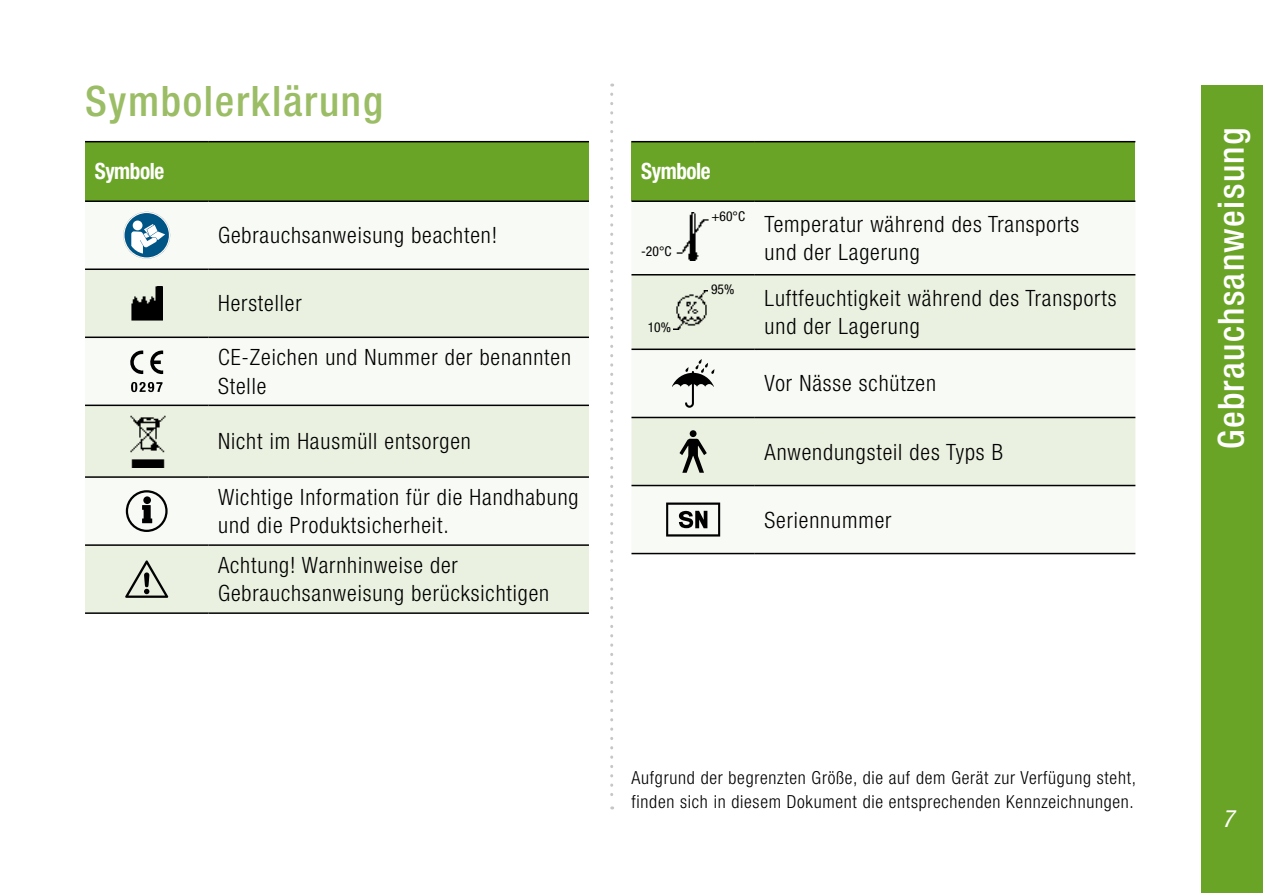
<style>
.page{position:relative;width:1263px;height:893px;background:#fff}
.page>*{position:absolute;margin:0;border:0;box-sizing:border-box;transform-origin:0 0}
.t1{font:500 condensed 42px "Helvetica Neue LT Pro";letter-spacing:.04em;color:#9bbd65}
.t2{font:500 condensed 36px "Helvetica Neue LT Pro";letter-spacing:.04em;color:#fff}
.t3{font:italic condensed 24px "Helvetica Neue LT Pro";color:#fff}
.t4{font:300 condensed 22.5px/28.5px "Helvetica Neue LT Pro";letter-spacing:.04em;color:#000}
.t5{font:700 condensed 22.5px "Helvetica Neue LT Pro";letter-spacing:-.02em;color:#fff;scale:.94 1}
.t6{font:300 condensed 18px/24px "Helvetica Neue LT Pro";letter-spacing:.04em;color:#000}
.t7{font:condensed 13.5px "Helvetica Neue LT Pro";color:#000}
</style>
<div class="page">
<div style="left:1201px;top:85px;width:62px;height:808px;background:#6aa426"></div>
<svg style="left:610px;top:94px;width:3px;height:715px"></svg>
<div style="left:85px;top:142px;width:504px;height:59px;background:#6aa426"></div>
<svg style="left:85px;top:270px;width:504px;height:342px;fill:#eaf1e0"></svg>
<hr style="left:85px;top:141px;width:123px;height:1px;background:#000">
<hr style="left:208px;top:141px;width:381px;height:1px;background:#000">
<hr style="left:85px;top:200px;width:123px;height:2px;background:#000">
<hr style="left:208px;top:200px;width:381px;height:2px;background:#000">
<hr style="left:85px;top:268px;width:123px;height:2px;background:#000">
<hr style="left:208px;top:268px;width:381px;height:2px;background:#000">
<hr style="left:85px;top:337px;width:123px;height:1px;background:#000">
<hr style="left:208px;top:337px;width:381px;height:1px;background:#000">
<hr style="left:85px;top:405px;width:123px;height:1px;background:#000">
<hr style="left:208px;top:405px;width:381px;height:1px;background:#000">
<hr style="left:85px;top:476px;width:123px;height:2px;background:#000">
<hr style="left:208px;top:476px;width:381px;height:2px;background:#000">
<hr style="left:85px;top:544px;width:123px;height:2px;background:#000">
<hr style="left:208px;top:544px;width:381px;height:2px;background:#000">
<hr style="left:85px;top:612px;width:123px;height:2px;background:#000">
<hr style="left:208px;top:612px;width:381px;height:2px;background:#000">
<svg style="left:123px;top:212px;width:47px;height:47px"></svg>
<div style="left:133px;top:221px;width:9px;height:9px;background:#fff;border-radius:50%"></div>
<img style="left:131px;top:286px;width:31px;height:34px">
<svg style="left:131px;top:382px;width:31px;height:10px"></svg>
<svg style="left:149px;top:350px;width:14px;height:24px"></svg>
<svg style="left:129px;top:350px;width:14px;height:24px"></svg>
<img style="left:129px;top:415px;width:37px;height:52px">
<svg style="left:142px;top:496px;width:10px;height:27px"></svg>
<div style="left:126px;top:490px;width:42px;height:42px;border:2px solid #000;border-radius:50%"></div>
<svg style="left:125px;top:560px;width:43px;height:38px;background:#b6bbae"></svg>
<div style="left:631px;top:142px;width:504px;height:59px;background:#6aa426"></div>
<div style="left:631px;top:486px;width:504px;height:67px;background:#f8faf5"></div>
<svg style="left:631px;top:275px;width:504px;height:210px;fill:#eaf1e0"></svg>
<hr style="left:631px;top:141px;width:124px;height:1px;background:#000">
<hr style="left:755px;top:141px;width:380px;height:1px;background:#000">
<hr style="left:631px;top:200px;width:124px;height:2px;background:#000">
<hr style="left:755px;top:200px;width:380px;height:2px;background:#000">
<hr style="left:631px;top:274px;width:124px;height:1px;background:#000">
<hr style="left:755px;top:274px;width:380px;height:1px;background:#000">
<hr style="left:631px;top:349px;width:124px;height:1px;background:#000">
<hr style="left:755px;top:349px;width:380px;height:1px;background:#000">
<hr style="left:631px;top:417px;width:124px;height:1px;background:#000">
<hr style="left:755px;top:417px;width:380px;height:1px;background:#000">
<hr style="left:631px;top:485px;width:124px;height:1px;background:#000">
<hr style="left:755px;top:485px;width:380px;height:1px;background:#000">
<hr style="left:631px;top:553px;width:124px;height:1px;background:#000">
<hr style="left:755px;top:553px;width:380px;height:1px;background:#000">
<img style="left:676px;top:212px;width:33px;height:49px">
<img style="left:674px;top:291px;width:34px;height:38px">
<svg style="left:672px;top:359px;width:42px;height:49px"></svg>
<svg style="left:679px;top:439px;width:28px;height:34px"></svg>
<div style="left:690px;top:430px;width:6px;height:7px;background:#000;border-radius:50%"></div>
<svg style="left:666px;top:502px;width:54px;height:35px"></svg>
<h1 class="t1" style="left:85px;top:76px;width:299px">Symbolerklärung</h1>
<p class="t5" style="left:95px;top:158px;width:75px">Symbole</p>
<p class="t4" style="left:218px;top:221px;width:281px">Gebrauchsanweisung beachten!</p>
<p class="t4" style="left:218px;top:289px;width:85px">Hersteller</p>
<p class="t4" style="left:218px;top:343px;width:354px">CE-Zeichen und Nummer der benannten<br>Stelle</p>
<p class="t4" style="left:218px;top:427px;width:254px">Nicht im Hausmüll entsorgen</p>
<p class="t4" style="left:218px;top:482px;width:362px">Wichtige Information für die Handhabung und die Produktsicherheit.</p>
<p class="t4" style="left:218px;top:550px;width:333px">Achtung! Warnhinweise der<br>Gebrauchsanweisung berücksichtigen</p>
<p class="t5" style="left:641px;top:158px;width:75px">Symbole</p>
<p class="t7" style="left:641px;top:244px;width:32px">-20°C</p>
<p class="t7" style="left:648px;top:319px;width:25px">10%</p>
<p class="t7" style="left:711px;top:209px;width:35px">+60°C</p>
<p class="t4" style="left:764px;top:209px;width:316px">Temperatur während des Transports und der Lagerung</p>
<p class="t7" style="left:711px;top:282px;width:25px">95%</p>
<p class="t4" style="left:764px;top:283px;width:353px">Luftfeuchtigkeit während des Transports und der Lagerung</p>
<p class="t4" style="left:764px;top:369px;width:173px">Vor Nässe schützen</p>
<p class="t4" style="left:764px;top:437px;width:240px">Anwendungsteil des Typs B</p>
<p class="t4" style="left:764px;top:505px;width:128px">Seriennummer</p>
<p class="t6" style="left:631px;top:765px;width:506px">Aufgrund der begrenzten Größe, die auf dem Gerät zur Verfügung steht, finden sich in diesem Dokument die entsprechenden Kennzeichnungen.</p>
<h2 class="t2" style="left:1210px;top:449px;width:323px;rotate:-90deg">Gebrauchsanweisung</h2>
<p class="t3" style="left:1222px;top:804px;width:13px">7</p>
</div>
